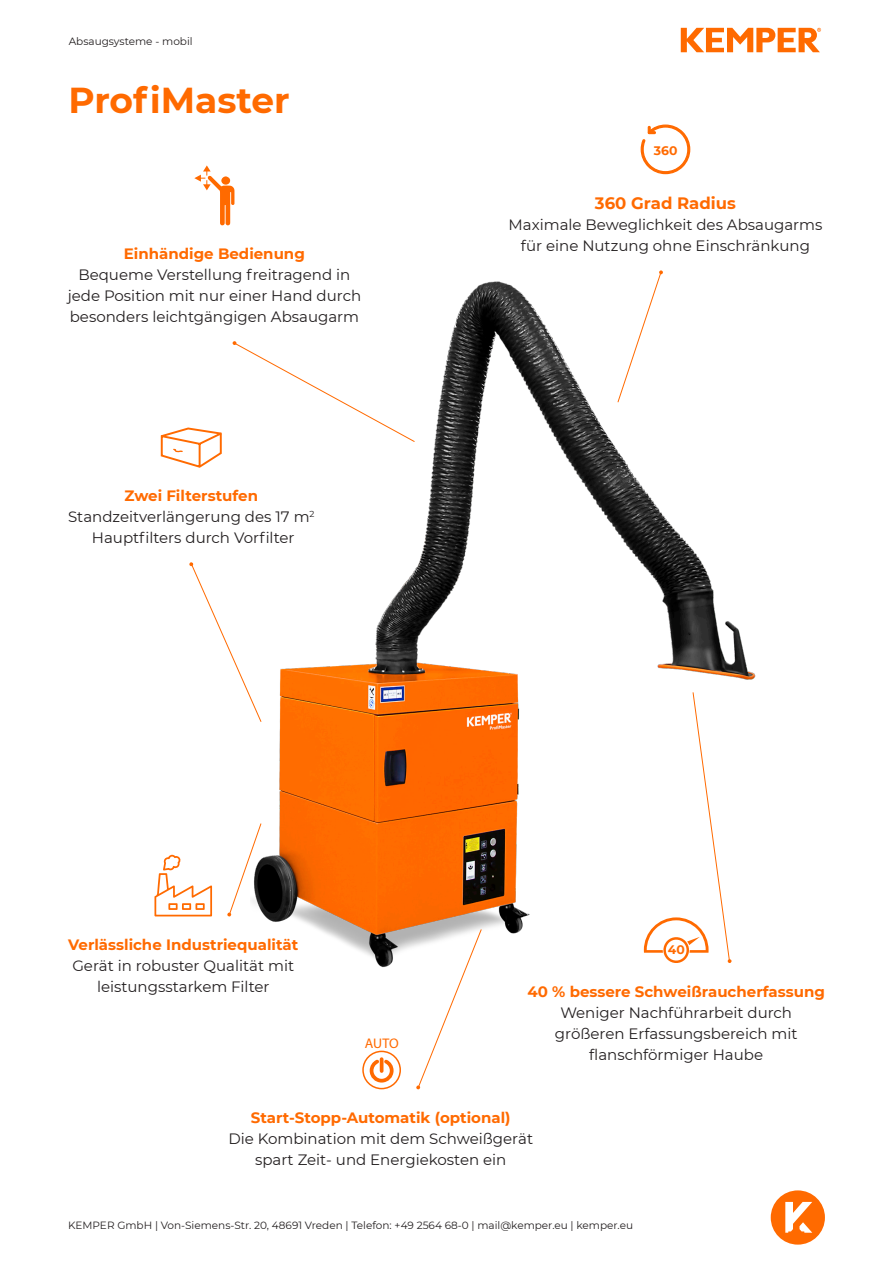
<style>
.page{position:relative;width:893px;height:1263px;background:#fff}
.page>*{position:absolute;margin:0;border:0;box-sizing:border-box;transform-origin:0 0}
.t1{font:700 36px "Montserrat";color:#ff6a00}
.t2{font:700 16.5px "Montserrat";color:#ff6a00}
.t3{font:15px/21px "Montserrat";color:#231f20;text-align:center}
.t4{font:700 15px "Montserrat";color:#ff6a00}
.t5{font:13.95px "Myriad Pro";color:#ff6a00}
.t6{font:700 12.3px "Montserrat";color:#ff6a00}
.t7{font:10.5px "Montserrat";color:#231f20}
.s1{font-weight:700;color:#ff6a00}
.s2{font-size:14.1px}
</style>
<div class="page">
<img style="left:261px;top:281px;width:495px;height:687px">
<svg style="left:227px;top:823px;width:34px;height:94px"></svg>
<svg style="left:189px;top:562px;width:72px;height:160px"></svg>
<svg style="left:618px;top:270px;width:45px;height:132px"></svg>
<svg style="left:233px;top:341px;width:182px;height:101px"></svg>
<svg style="left:160px;top:427px;width:62px;height:41px"></svg>
<svg style="left:194px;top:165px;width:40px;height:61px"></svg>
<svg style="left:154px;top:855px;width:58px;height:61px"></svg>
<svg style="left:368px;top:1059px;width:27px;height:25px"></svg>
<div style="left:362px;top:1051px;width:39px;height:38px;border:2px solid #ff6a00;border-radius:50%"></div>
<svg style="left:416px;top:929px;width:66px;height:160px"></svg>
<svg style="left:771px;top:1190px;width:54px;height:54px"></svg>
<svg style="left:681px;top:28px;width:140px;height:24px"></svg>
<svg style="left:640px;top:124px;width:51px;height:51px"></svg>
<svg style="left:644px;top:692px;width:88px;height:272px"></svg>
<p class="t7" style="left:69px;top:34px;width:125px">Absaugsysteme - mobil</p>
<h1 class="t1" style="left:68px;top:74px;width:223px">ProfiMaster</h1>
<p class="t4" style="left:124px;top:243px;width:183px">Einhändige Bedienung</p>
<p class="t3" style="left:68px;top:264px;width:295px">Bequeme Verstellung freitragend in jede Position mit nur einer Hand durch besonders leichtgängigen Absaugarm</p>
<p class="t3" style="left:68px;top:485px;width:248px"><span class="s1">Zwei Filterstufen<br></span>Standzeitverlängerung des 17 m<sup>2<br></sup>Hauptfilters durch Vorfilter</p>
<p class="t6" style="left:654px;top:142px;width:25px">360</p>
<p class="t2" style="left:595px;top:192px;width:143px">360 Grad Radius</p>
<p class="t3" style="left:508px;top:214px;width:315px">Maximale Beweglichkeit des Absaugarms für eine Nutzung ohne Einschränkung</p>
<p class="t4" style="left:68px;top:934px;width:232px">Verlässliche Industriequalität</p>
<p class="t3" style="left:72px;top:955px;width:223px">Gerät in robuster Qualität mit leistungsstarkem Filter</p>
<p class="t5" style="left:365px;top:1035px;width:36px"><span class="s2">A</span>UTO</p>
<p class="t6" style="left:668px;top:941px;width:18px">40</p>
<p class="t4" style="left:527px;top:981px;width:299px">40 % bessere Schweißraucherfassung</p>
<p class="t3" style="left:555px;top:1001px;width:244px">Weniger Nachführarbeit durch größeren Erfassungsbereich mit flanschförmiger Haube</p>
<p class="t4" style="left:251px;top:1107px;width:261px">Start-Stopp-Automatik (optional)</p>
<p class="t3" style="left:228px;top:1128px;width:306px">Die Kombination mit dem Schweißgerät spart Zeit- und Energiekosten ein</p>
<p class="t7" style="left:68px;top:1218px;width:567px">KEMPER GmbH | Von-Siemens-Str. 20, 48691 Vreden | Telefon: +49 2564 68-0 | mail@kemper.eu | kemper.eu</p>
</div>
